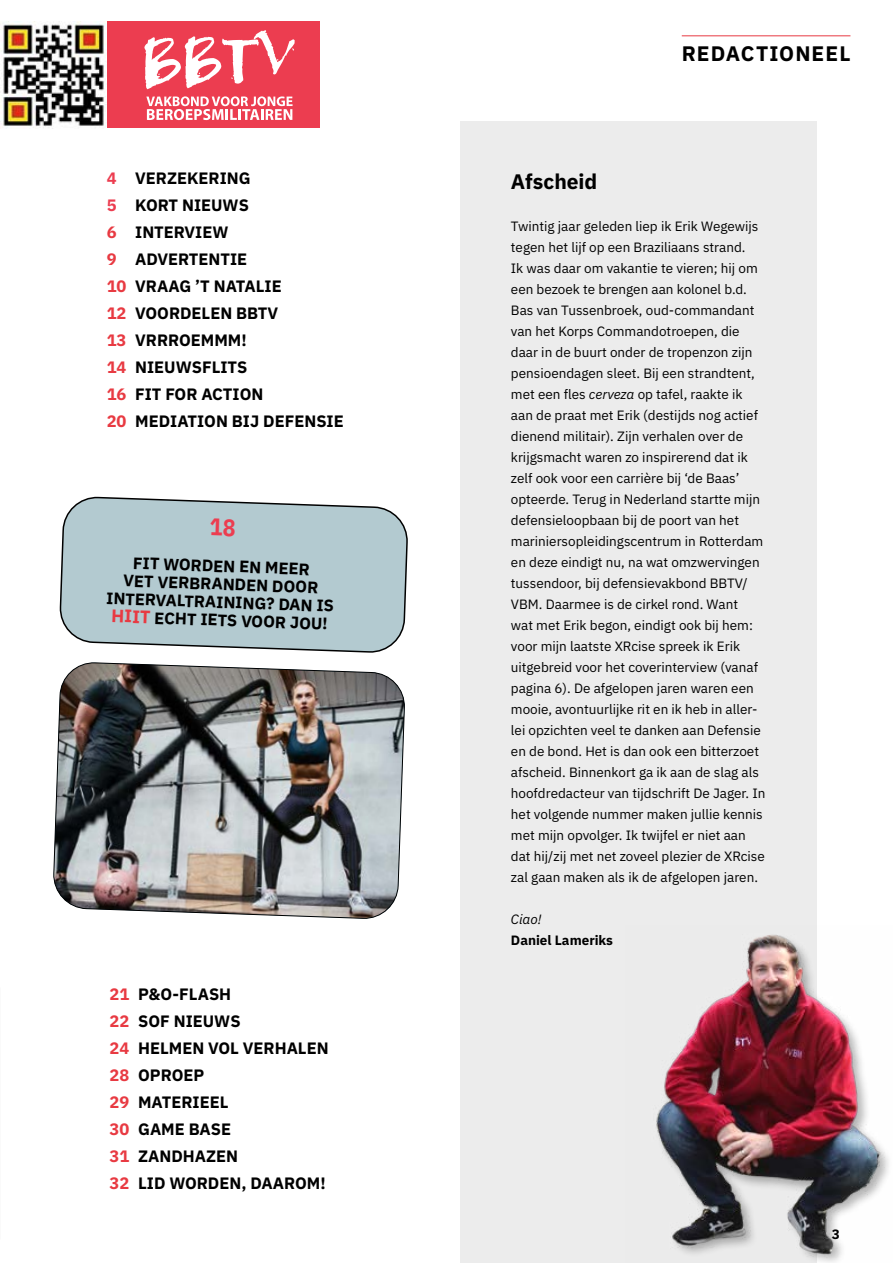
<style>
.page{position:relative;width:893px;height:1263px;background:#fff}
.page>*{position:absolute;margin:0;border:0;box-sizing:border-box;transform-origin:0 0}
.Rubriek{font:700 21px "IBM Plex Sans";letter-spacing:.05em;color:#000}
.Column_body{font:700 21px "IBM Plex Sans";color:#000}
.Inhoudsopgave_kop_en{font:700 16.5px/18px "IBM Plex Sans";color:#000;text-align:center}
.Column_body-2{font:13.5px/21px "IBM Plex Sans";color:#000}
.Column_body-3{font:700 13.5px "IBM Plex Sans";color:#000}
.Column_body-4{font:italic 13.5px "IBM Plex Sans";color:#000}
.s1{color:#ec3d50}
.s2{color:#e83a42}
.s3{font-size:18px;color:#e83a42}
.s4{font-style:italic}
</style>
<div class="page">
<svg style="left:59px;top:496px;width:349px;height:157px"></svg>
<div style="left:0;top:22px;width:320px;height:106px;background:#ec3d50"></div>
<img style="left:0;top:22px;width:107px;height:106px">
<svg style="left:146px;top:96px;width:147px;height:24px"></svg>
<svg style="left:144px;top:30px;width:151px;height:59px"></svg>
<img style="left:53px;top:662px;width:352px;height:257px">
<div style="left:460px;top:122px;width:356px;height:123px;background:#ececec"></div>
<div style="left:460px;top:170px;width:356px;height:766px;background:#ececec"></div>
<div style="left:460px;top:926px;width:356px;height:115px;background:#ececec"></div>
<div style="left:460px;top:1031px;width:356px;height:115px;background:#ececec"></div>
<div style="left:460px;top:1136px;width:356px;height:115px;background:#ececec"></div>
<div style="left:460px;top:1220px;width:356px;height:43px;background:#ececec"></div>
<img style="left:656px;top:926px;width:233px;height:337px">
<hr style="left:682px;top:36px;width:168px;height:1px;background:#e83a42">
<svg style="left:210px;top:519px;width:25px;height:17px"></svg>
<p class="Inhoudsopgave_kop_en" style="left:107px;top:168px;width:145px"><span class="s1">4</span> VERZEKERING</p>
<p class="Inhoudsopgave_kop_en" style="left:107px;top:195px;width:144px"><span class="s1">5</span> KORT NIEUWS</p>
<p class="Inhoudsopgave_kop_en" style="left:107px;top:222px;width:123px"><span class="s2">6</span> INTERVIEW</p>
<p class="Inhoudsopgave_kop_en" style="left:107px;top:249px;width:142px"><span class="s2">9</span> ADVERTENTIE</p>
<p class="Inhoudsopgave_kop_en" style="left:107px;top:276px;width:176px"><span class="s2">10</span> VRAAG ’T NATALIE</p>
<p class="Inhoudsopgave_kop_en" style="left:107px;top:303px;width:173px"><span class="s2">12</span> VOORDELEN BBTV</p>
<p class="Inhoudsopgave_kop_en" style="left:107px;top:330px;width:142px"><span class="s2">13</span> VRRROEMMM!</p>
<p class="Inhoudsopgave_kop_en" style="left:107px;top:357px;width:142px"><span class="s2">14</span> NIEUWSFLITS</p>
<p class="Inhoudsopgave_kop_en" style="left:107px;top:384px;width:158px"><span class="s2">16</span> FIT FOR ACTION</p>
<p class="Inhoudsopgave_kop_en" style="left:107px;top:411px;width:239px"><span class="s2">20</span> MEDIATION BIJ DEFENSIE</p>
<p class="Inhoudsopgave_kop_en" style="left:108px;top:552px;width:229px;rotate:2deg">FIT WORDEN EN MEER<br>VET VERBRANDEN DOOR<br>INTERVALTRAINING? DAN IS<br><span class="s3">HIIT</span> ECHT IETS VOOR JOU!</p>
<p class="Inhoudsopgave_kop_en" style="left:110px;top:984px;width:123px"><span class="s2">21</span> P&amp;O-FLASH</p>
<p class="Inhoudsopgave_kop_en" style="left:110px;top:1011px;width:133px"><span class="s2">22</span> SOF NIEUWS</p>
<p class="Inhoudsopgave_kop_en" style="left:110px;top:1038px;width:221px"><span class="s2">24</span> HELMEN VOL VERHALEN</p>
<p class="Inhoudsopgave_kop_en" style="left:110px;top:1065px;width:96px"><span class="s2">28</span> OPROEP</p>
<p class="Inhoudsopgave_kop_en" style="left:110px;top:1092px;width:120px"><span class="s2">29</span> MATERIEEL</p>
<p class="Inhoudsopgave_kop_en" style="left:110px;top:1119px;width:123px"><span class="s2">30</span> GAME BASE</p>
<p class="Inhoudsopgave_kop_en" style="left:110px;top:1146px;width:130px"><span class="s2">31</span> ZANDHAZEN</p>
<p class="Inhoudsopgave_kop_en" style="left:110px;top:1173px;width:217px"><span class="s2">32</span> LID WORDEN, DAAROM!</p>
<p class="Rubriek" style="left:682px;top:37px;width:170px">REDACTIONEEL</p>
<p class="Column_body" style="left:511px;top:165px;width:88px">Afscheid</p>
<p class="Column_body-2" style="left:511px;top:215px;width:256px">Twintig jaar geleden liep ik Erik Wegewijs tegen het lijf op een Braziliaans strand.<br>Ik was daar om vakantie te vieren; hij om een bezoek te brengen aan kolonel b.d.<br>Bas van Tussenbroek, oud-commandant van het Korps Commandotroepen, die daar in de buurt onder de tropenzon zijn pensioendagen sleet. Bij een strandtent, met een fles <span class="s4">cerveza</span> op tafel, raakte ik aan de praat met Erik (destijds nog actief dienend militair). Zijn verhalen over de krijgsmacht waren zo inspirerend dat ik zelf ook voor een carrière bij ‘de Baas’ opteerde. Terug in Nederland startte mijn defensieloopbaan bij de poort van het mariniersopleidingscentrum in Rotterdam en deze eindigt nu, na wat omzwervingen tussendoor, bij defensievakbond BBTV/ VBM. Daarmee is de cirkel rond. Want<br>wat met Erik begon, eindigt ook bij hem: voor mijn laatste XRcise spreek ik Erik uitgebreid voor het coverinterview (vanaf pagina 6). De afgelopen jaren waren een mooie, avontuurlijke rit en ik heb in aller&shy;lei opzichten veel te danken aan Defensie en de bond. Het is dan ook een bitterzoet afscheid. Binnenkort ga ik aan de slag als hoofdredacteur van tijdschrift De Jager. In het volgende nummer maken jullie kennis met mijn opvolger. Ik twijfel er niet aan dat hij/zij met net zoveel plezier de XRcise zal gaan maken als ik de afgelopen jaren.</p>
<p class="Column_body-4" style="left:511px;top:909px;width:32px">Ciao!</p>
<p class="Column_body-3" style="left:511px;top:930px;width:104px">Daniel Lameriks</p>
</div>
